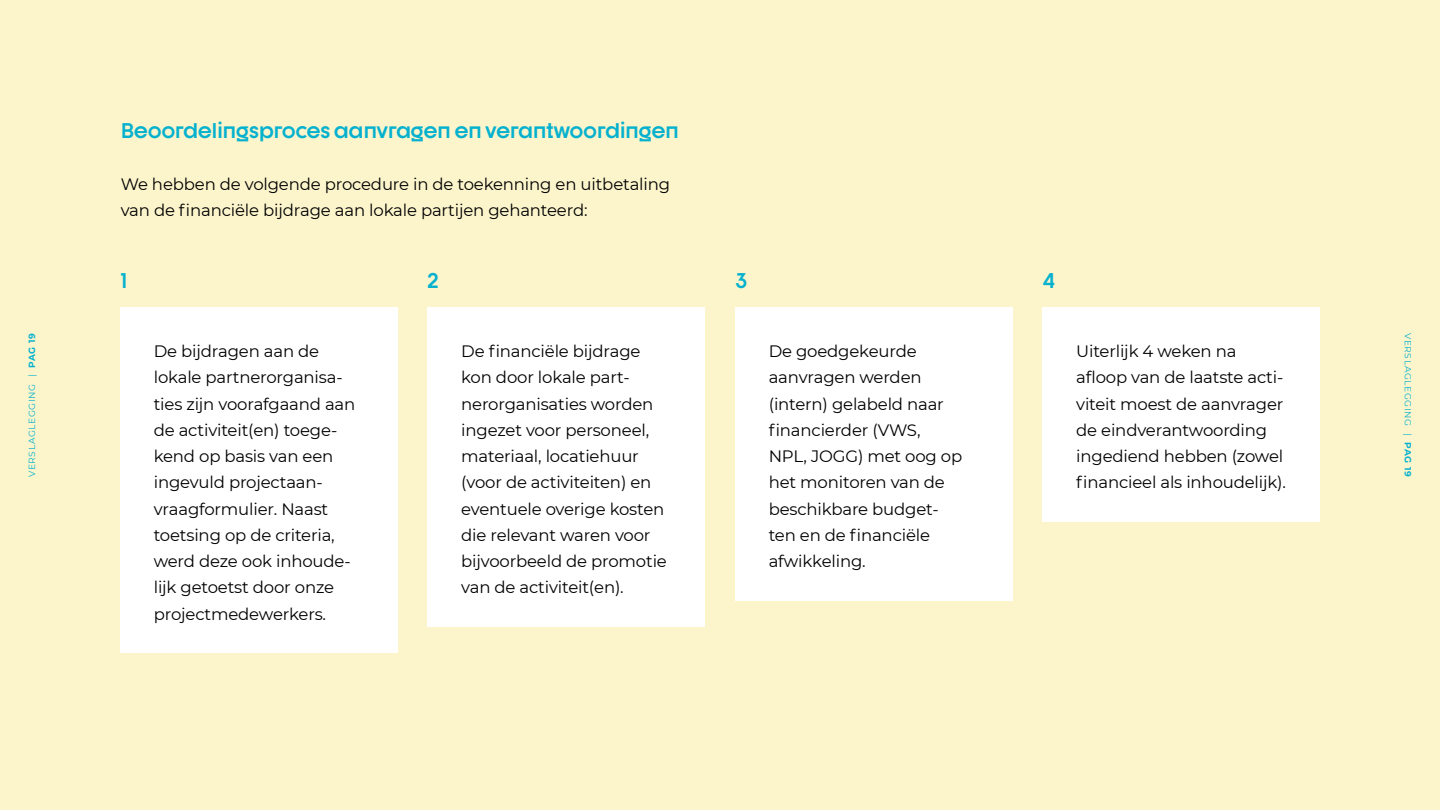
<style>
.page{position:relative;width:1440px;height:810px;background:#fcf5cc}
.page>*{position:absolute;margin:0;border:0;box-sizing:border-box;transform-origin:0 0}
.t1{font:700 21px "Dystopian";color:#06b1cf}
.t2{font:16.5px/26.2px "Montserrat";letter-spacing:-.01em;color:#000}
.t3{font:9px "Montserrat";letter-spacing:.07em;color:#06b1cf}
.s1{font-weight:700}
</style>
<div class="page">
<div style="left:120px;top:308px;width:278px;height:345px;background:#fff"></div>
<div style="left:735px;top:308px;width:277px;height:293px;background:#fff"></div>
<div style="left:1042px;top:308px;width:278px;height:214px;background:#fff"></div>
<div style="left:428px;top:308px;width:277px;height:319px;background:#fff"></div>
<p class="t1" style="left:121px;top:117px;width:559px">Beoordelingsproces aanvragen en verantwoordingen</p>
<p class="t2" style="left:121px;top:171px;width:551px">We hebben de volgende procedure in de toekenning en uitbetaling van de financiële bijdrage aan lokale partijen gehanteerd:</p>
<p class="t1" style="left:121px;top:267px;width:8px">1</p>
<p class="t1" style="left:427px;top:267px;width:13px">2</p>
<p class="t1" style="left:736px;top:267px;width:13px">3</p>
<p class="t1" style="left:1043px;top:267px;width:13px">4</p>
<p class="t3" style="left:26px;top:477px;width:146px;rotate:-90deg">VERSLAGLEGGING | <span class="s1">PAG 19</span></p>
<p class="t3" style="left:1414px;top:333px;width:146px;rotate:90deg">VERSLAGLEGGING | <span class="s1">PAG 19</span></p>
<p class="t2" style="left:461px;top:338px;width:207px">De financiële bijdrage kon door lokale part&shy;nerorganisaties worden ingezet voor personeel, materiaal, locatiehuur (voor de activiteiten) en eventuele overige kosten die relevant waren voor bijvoorbeeld de promotie van de activiteit(en).</p>
<p class="t2" style="left:154px;top:338px;width:203px">De bijdragen aan de lokale partnerorganisa&shy;ties zijn voorafgaand aan de activiteit(en) toege&shy;kend op basis van een ingevuld projectaan&shy;vraagformulier. Naast toetsing op de criteria, werd deze ook inhoude&shy;lijk getoetst door onze projectmedewerkers.</p>
<p class="t2" style="left:769px;top:338px;width:195px">De goedgekeurde aanvragen werden (intern) gelabeld naar financierder (VWS,<br>NPL, JOGG) met oog op het monitoren van de beschikbare budget&shy;ten en de financiële afwikkeling.</p>
<p class="t2" style="left:1076px;top:338px;width:211px">Uiterlijk 4 weken na afloop van de laatste acti&shy;viteit moest de aanvrager de eindverantwoording ingediend hebben (zowel financieel als inhoudelijk).</p>
</div>
